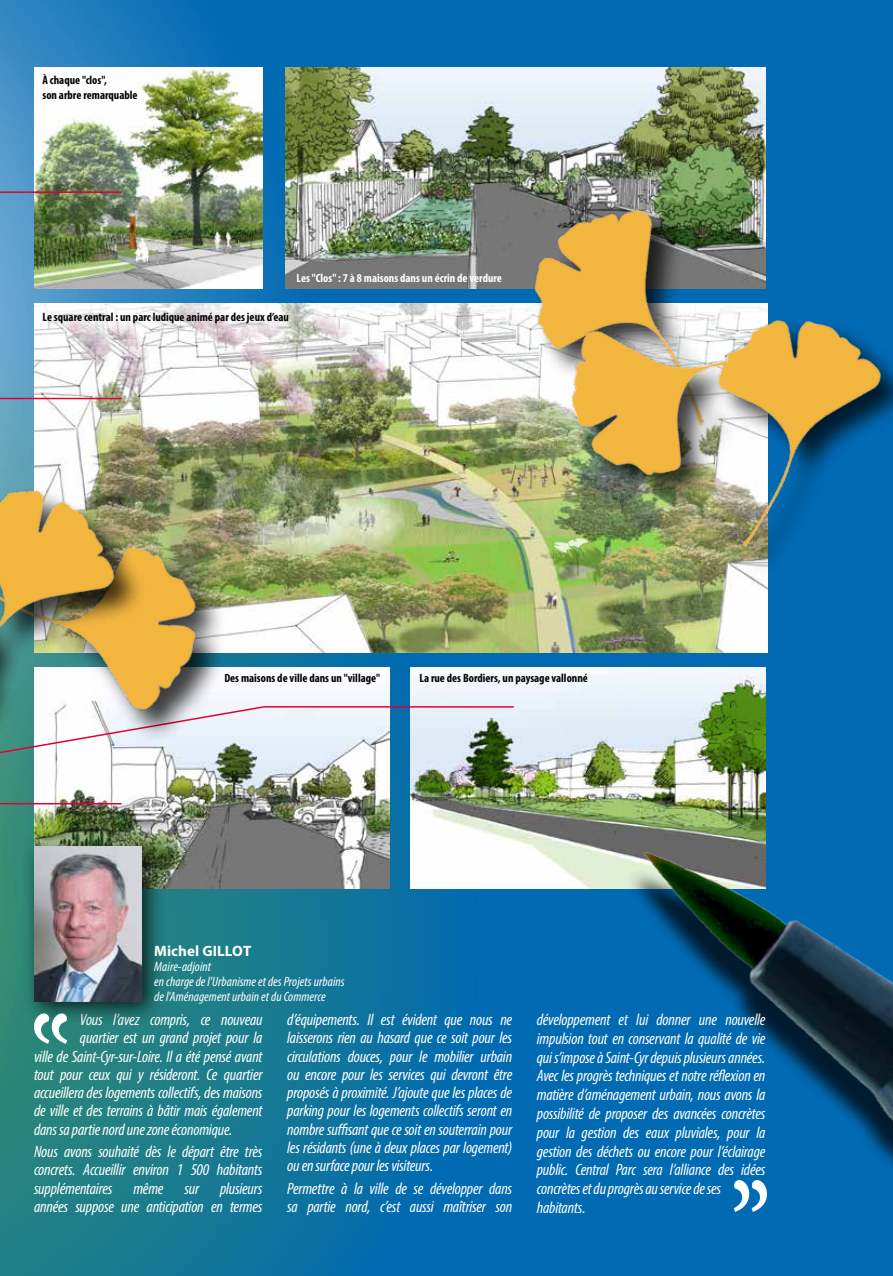
<style>
.page{position:relative;width:893px;height:1276px;background:#006ab3}
.page>*{position:absolute;margin:0;border:0;box-sizing:border-box;transform-origin:0 0}
.t1{font:italic condensed 16.5px/18.3px "Myriad Pro";letter-spacing:-.01em;color:#fff;text-align:justify}
.t2{font:700 15px "Myriad Pro";letter-spacing:.005em;color:#fff}
.t3{font:italic condensed 13.5px/15px "Myriad Pro";letter-spacing:.005em;color:#fff}
.t4{font:700 condensed 12px/14.4px "Myriad Pro";color:#000}
.t5{font:700 condensed 12px "Myriad Pro";color:#fff}
</style>
<div class="page">
<svg style="left:118px;top:0;width:192px;height:304px"></svg>
<svg style="left:71px;top:652px;width:414px;height:624px"></svg>
<svg style="left:47px;top:1043px;width:24px;height:233px;background:#238181"></svg>
<svg style="left:1px;top:1043px;width:46px;height:233px;background:#25827f"></svg>
<svg style="left:1px;top:0;width:117px;height:191px;background:#3b8cc3"></svg>
<img style="left:0;top:0;width:1px;height:1276px">
<img style="left:34px;top:67px;width:229px;height:221px">
<img style="left:123px;top:304px;width:644px;height:348px">
<img style="left:123px;top:668px;width:266px;height:221px">
<img style="left:285px;top:67px;width:480px;height:221px">
<img style="left:410px;top:668px;width:355px;height:221px">
<div style="left:21px;top:834px;width:145px;height:192px;background:#000;opacity:.75"></div>
<img style="left:123px;top:847px;width:19px;height:154px">
<div style="left:0;top:13px;width:34px;height:32px;background:#3488c2"></div>
<svg style="left:34px;top:13px;width:276px;height:32px"></svg>
<img style="left:487px;top:165px;width:279px;height:308px">
<img style="left:532px;top:243px;width:234px;height:268px">
<img style="left:686px;top:297px;width:207px;height:278px">
<img style="left:531px;top:815px;width:362px;height:350px">
<svg style="left:734px;top:1180px;width:33px;height:32px"></svg>
<svg style="left:0;top:446px;width:123px;height:356px;background:#bbd1cb"></svg>
<img style="left:0;top:802px;width:123px;height:241px">
<svg style="left:0;top:705px;width:515px;height:74px;background:#c3ced1"></svg>
<img style="left:0;top:191px;width:123px;height:255px">
<div style="left:0;top:545px;width:227px;height:197px;background:#000;opacity:.75"></div>
<img style="left:149px;top:524px;width:66px;height:201px">
<img style="left:0;top:455px;width:149px;height:305px">
<div style="left:0;top:507px;width:22px;height:261px;background:#000;opacity:.75"></div>
<img style="left:0;top:634px;width:32px;height:73px">
<p class="t4" style="left:43px;top:73px;width:96px">À chaque "clos",<br>son arbre remarquable</p>
<p class="t5" style="left:297px;top:270px;width:207px">Les "Clos" : 7 à 8 maisons dans un écrin de verdure</p>
<p class="t4" style="left:43px;top:309px;width:248px">Le square central : un parc ludique animé par des jeux d’eau</p>
<p class="t4" style="left:224px;top:671px;width:157px">Des maisons de ville dans un "village"</p>
<p class="t4" style="left:419px;top:671px;width:170px">La rue des Bordiers, un paysage vallonné</p>
<p class="t2" style="left:154px;top:941px;width:98px">Michel GILLOT</p>
<p class="t3" style="left:154px;top:959px;width:192px">Maire-adjoint<br>en charge de l'Urbanisme et des Projets urbains de l'Aménagement urbain et du Commerce</p>
<p class="t1" style="left:80px;top:1010px;width:184px">Vous l’avez compris, ce nouveau</p>
<p class="t1" style="left:80px;top:1028px;width:184px">quartier est un grand projet pour la</p>
<p class="t1" style="left:34px;top:1046px;width:230px">ville de Saint-Cyr-sur-Loire. Il a été pensé avant</p>
<p class="t1" style="left:34px;top:1065px;width:230px">tout pour ceux qui y résideront. Ce quartier</p>
<p class="t1" style="left:34px;top:1083px;width:230px">accueillera des logements collectifs, des maisons</p>
<p class="t1" style="left:34px;top:1101px;width:230px">de ville et des terrains à bâtir mais également</p>
<p class="t1" style="left:34px;top:1119px;width:200px">dans sa partie nord une zone économique.</p>
<p class="t1" style="left:34px;top:1142px;width:230px">Nous avons souhaité dès le départ être très concrets. Accueillir environ 1 500 habitants supplémentaires</p>
<p class="t1" style="left:34px;top:1179px;width:230px;text-align:right">plusieurs<br>années suppose une anticipation en termes</p>
<p class="t1" style="left:133px;top:1179px;width:32px">même</p>
<p class="t1" style="left:184px;top:1179px;width:16px">sur</p>
<p class="t1" style="left:287px;top:1010px;width:227px">d’équipements. Il est évident que nous ne laisserons rien au hasard que ce soit pour les circulations douces, pour le mobilier urbain ou encore pour les services qui devront être proposés à proximité. J’ajoute que les places de parking pour les logements collectifs seront en nombre suffisant que ce soit en souterrain pour les résidants (une à deux places par logement) ou en surface pour les visiteurs.</p>
<p class="t1" style="left:287px;top:1179px;width:227px">Permettre à la ville de se développer dans sa partie nord, c’est aussi maîtriser son</p>
<p class="t1" style="left:537px;top:1010px;width:230px;line-height:18.8px;text-align:left">développement et lui donner une nouvelle impulsion tout en conservant la qualité de vie qui s’impose à Saint-Cyr depuis plusieurs années.<br>Avec les progrès techniques et notre réflexion en matière d’aménagement urbain, nous avons la possibilité de proposer des avancées concrètes pour la gestion des eaux pluviales, pour la gestion des déchets ou encore pour l’éclairage public. Central Parc sera l’alliance des idées concrètes et du progrès au service de ses habitants.</p>
</div>
